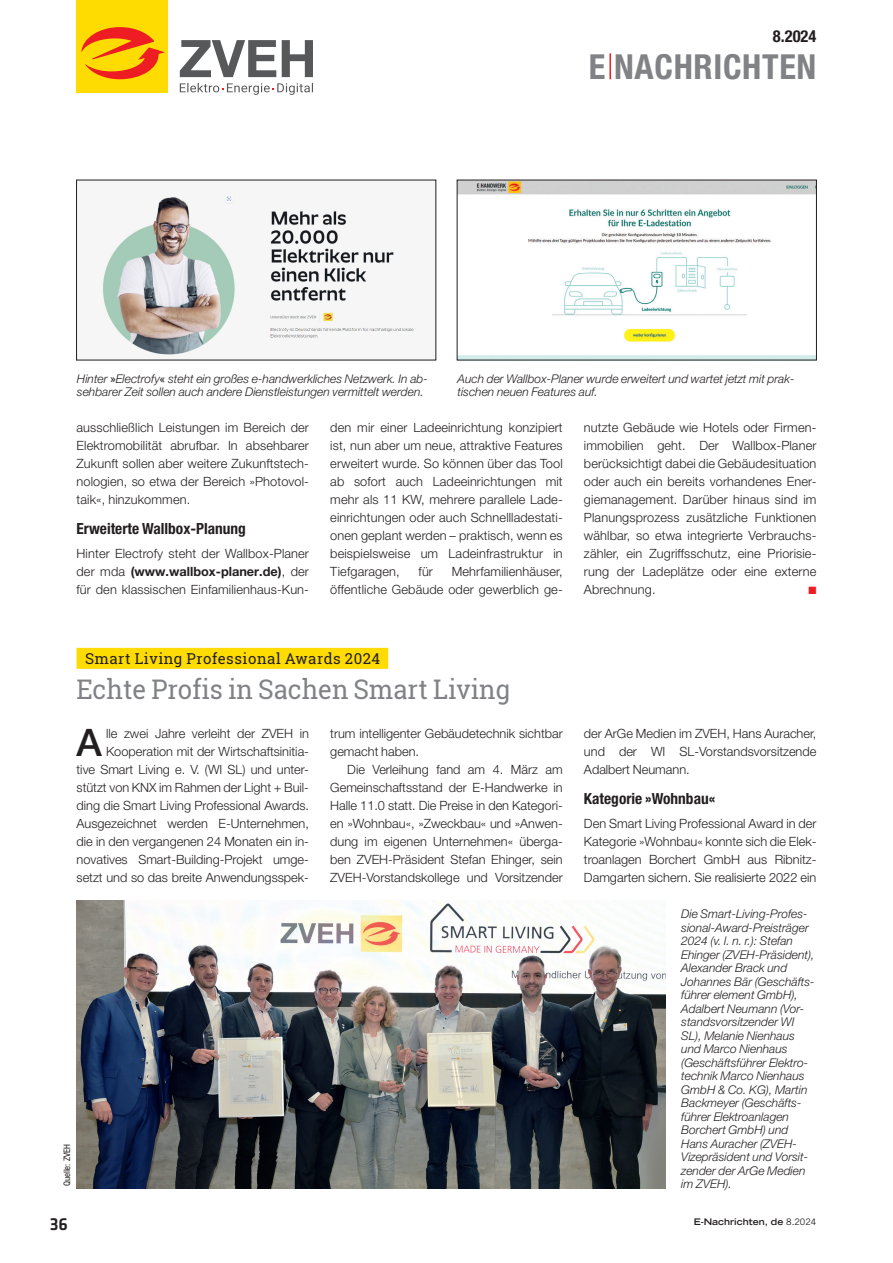
<style>
.page{position:relative;width:893px;height:1263px;background:#fff}
.page>*{position:absolute;margin:0;border:0;box-sizing:border-box;transform-origin:0 0}
._02_gt_bd_in{font:500 37.95px "Helvetica Neue LT Std";color:#231f20}
.t1{font:700 condensed 34.5px "Helvetica Neue LT Std";letter-spacing:.02em;color:#808285}
._03_tt_st_middleware{font:27px "Roboto Slab";color:#808285;scale:.95 1}
.t2{font:500 18px "Klavika Basic";color:#231f20}
.t3{font:700 condensed 16.5px "Helvetica Neue LT Std";color:#231f20}
._02_gt_bd_zw{font:700 condensed 15.3px "Helvetica Neue LT Std";color:#231f20}
._03_tt_dc{font:15px "Roboto Slab";letter-spacing:.035em;color:#231f20}
._02_gt_bd_e0{font:300 12.75px/18px "Helvetica Neue LT Std";letter-spacing:.01em;color:#231f20;text-align:justify}
._02_gt_bd_in-2{font:300 12.75px/18px "Helvetica Neue LT Std";color:#231f20;text-align:right}
._02_gt_bd_ep{font:300 12.75px/18px "Helvetica Neue LT Std";color:#231f20;text-align:justify}
._01_gt_bu_st{font:italic 300 12px/13.5px "Helvetica Neue LT Std";color:#231f20}
._02_gt_bd_e0-2{font:10.5px "Zapf Dingbats Std";color:#ee1d23}
.t4{font:700 expanded 9px "Trade Gothic LT Std";color:#231f20}
._01_gt_bu_qu{font:condensed 9px "Helvetica Neue LT Std";color:#231f20}
.s1{font-family:"Roboto Slab";font-weight:400;font-style:normal}
.s2{font-weight:700}
.s3{font-weight:400;font-stretch:normal}
</style>
<div class="page">
<hr style="left:609px;top:53px;width:2px;height:26px;background:#ee1d23">
<div style="left:77px;top:0;width:91px;height:93px;background:#ffdc01"></div>
<svg style="left:81px;top:27px;width:84px;height:52px"></svg>
<svg style="left:180px;top:40px;width:133px;height:37px"></svg>
<svg style="left:180px;top:83px;width:133px;height:12px"></svg>
<div style="left:77px;top:648px;width:311px;height:21px;background:#ffdc01"></div>
<img style="left:77px;top:900px;width:589px;height:288px">
<img style="left:101px;top:194px;width:314px;height:161px">
<img style="left:459px;top:182px;width:356px;height:176px">
<p class="t3" style="left:773px;top:26px;width:45px">8.2024</p>
<h2 class="t1" style="left:589px;top:46px;width:229px">E NACHRICHTEN</h2>
<p class="_01_gt_bu_st" style="left:457px;top:371px;width:338px">Auch der Wallbox-Planer wurde erweitert und wartet jetzt mit prak&shy;tischen neuen Features auf.</p>
<p class="_02_gt_bd_e0" style="left:584px;top:418px;width:234px">nutzte Gebäude wie Hotels oder Firmen&shy;immobilien geht. Der Wallbox-Planer berücksichtigt dabei die Gebäudesituation oder auch ein bereits vorhandenes Ener&shy;giemanagement. Darüber hinaus sind im Planungsprozess zusätzliche Funktionen wählbar, so etwa integrierte Verbrauchs&shy;zähler, ein Zugriffsschutz, eine Priorisie&shy;rung der Ladeplätze oder eine externe Abrechnung.</p>
<p class="_01_gt_bu_st" style="left:77px;top:372px;width:353px">Hinter <span class="s1">»</span>Electrofy<span class="s1">«</span> steht ein großes e-handwerkliches Netzwerk. In ab&shy;sehbarer Zeit sollen auch andere Dienstleistungen vermittelt werden.</p>
<p class="_02_gt_bd_e0" style="left:77px;top:418px;width:234px">ausschließlich Leistungen im Bereich der Elektromobilität abrufbar. In absehbarer Zukunft sollen aber weitere Zukunftstech&shy;nologien, so etwa der Bereich »Photovol&shy;taik«, hinzukommen.</p>
<p class="_02_gt_bd_zw" style="left:77px;top:519px;width:171px">Erweiterte Wallbox-Planung</p>
<p class="_02_gt_bd_e0" style="left:77px;top:544px;width:234px">Hinter Electrofy steht der Wallbox-Planer der mda <span class="s2">(www.wallbox-planer.de)</span>, der für den klassischen Einfamilienhaus-Kun-</p>
<p class="_02_gt_bd_e0" style="left:330px;top:418px;width:234px">den mir einer Ladeeinrichtung konzipiert ist, nun aber um neue, attraktive Features erweitert wurde. So können über das Tool ab sofort auch Ladeeinrichtungen mit mehr als 11 KW, mehrere parallele Lade&shy;einrichtungen oder auch Schnellladestati&shy;onen geplant werden – praktisch, wenn es beispielsweise um Ladeinfrastruktur in Tiefgaragen,</p>
<p class="_02_gt_bd_e0" style="left:330px;top:562px;width:234px;text-align:right">Mehrfamilienhäuser,<br>öffentliche Gebäude oder gewerblich ge-</p>
<p class="_02_gt_bd_e0" style="left:419px;top:562px;width:16px">für</p>
<p class="_02_gt_bd_e0-2" style="left:808px;top:585px;width:9px">■</p>
<p class="_03_tt_dc" style="left:85px;top:648px;width:297px">Smart Living Professional Awards 2024</p>
<p class="_03_tt_st_middleware" style="left:77px;top:671px;width:458px">Echte Profis in Sachen Smart Living</p>
<p class="_02_gt_bd_in" style="left:77px;top:720px;width:27px">A</p>
<p class="_02_gt_bd_in-2" style="left:330px;top:724px;width:234px;text-align:left">trum intelligenter Gebäudetechnik sichtbar gemacht haben.</p>
<p class="_02_gt_bd_ep" style="left:330px;top:760px;width:234px;text-indent:17px">Die Verleihung fand am 4. März am Gemeinschaftsstand der E-Handwerke in Halle 11.0 statt. Die Preise in den Kategori&shy;en »Wohnbau«, »Zweckbau« und »Anwen&shy;dung im eigenen Unternehmen« überga&shy;ben ZVEH-Präsident Stefan Ehinger, sein ZVEH-Vorstandskollege und Vorsitzender</p>
<p class="_02_gt_bd_in-2" style="left:77px;top:724px;width:234px">lle zwei Jahre verleiht der ZVEH in Kooperation mit der Wirtschaftsinitia-<br>tive Smart Living e. V. (WI SL) und unter&shy;stützt von KNX im Rahmen der Light + Buil&shy;ding die Smart Living Professional Awards.<br>Ausgezeichnet werden E-Unternehmen, die in den vergangenen 24 Monaten ein in&shy;novatives Smart-Building-Projekt umge&shy;setzt und so das breite Anwendungsspek-</p>
<p class="_01_gt_bu_qu" style="left:62px;top:1186px;width:44px;rotate:-90deg">Quelle: ZVEH</p>
<p class="_02_gt_bd_ep" style="left:584px;top:724px;width:234px">der ArGe Medien im ZVEH, Hans Auracher, und der WI SL-Vorstandsvorsitzende Adalbert Neumann.</p>
<p class="_02_gt_bd_zw" style="left:584px;top:789px;width:133px">Kategorie »Wohnbau«</p>
<p class="_02_gt_bd_e0" style="left:584px;top:814px;width:234px">Den Smart Living Professional Award in der Kategorie »Wohnbau« konnte sich die Elek&shy;troanlagen Borchert GmbH aus Ribnitz-Damgarten sichern. Sie realisierte 2022 ein</p>
<p class="_01_gt_bu_st" style="left:681px;top:907px;width:135px">Die Smart-Living-Profes&shy;sional-Award-Preisträger<br>2024 (v. l. n. r.): Stefan<br>Ehinger (ZVEH-Präsident),<br>Alexander Brack und<br>Johannes Bär (Geschäfts&shy;führer element GmbH),<br>Adalbert Neumann (Vor&shy;standsvorsitzender WI<br>SL), Melanie Nienhaus und Marco Nienhaus (Geschäftsführer Elektro&shy;technik Marco Nienhaus<br>GmbH &amp; Co. KG), Martin<br>Backmeyer (Geschäfts&shy;führer Elektroanlagen<br>Borchert GmbH) und<br>Hans Auracher (ZVEH-<br>Vizepräsident und Vorsit&shy;zender der ArGe Medien im ZVEH).</p>
<h3 class="t2" style="left:50px;top:1212px;width:20px">36</h3>
<p class="t4" style="left:694px;top:1215px;width:124px">E-Nachrichten, de <span class="s3">8.2024</span></p>
</div>
